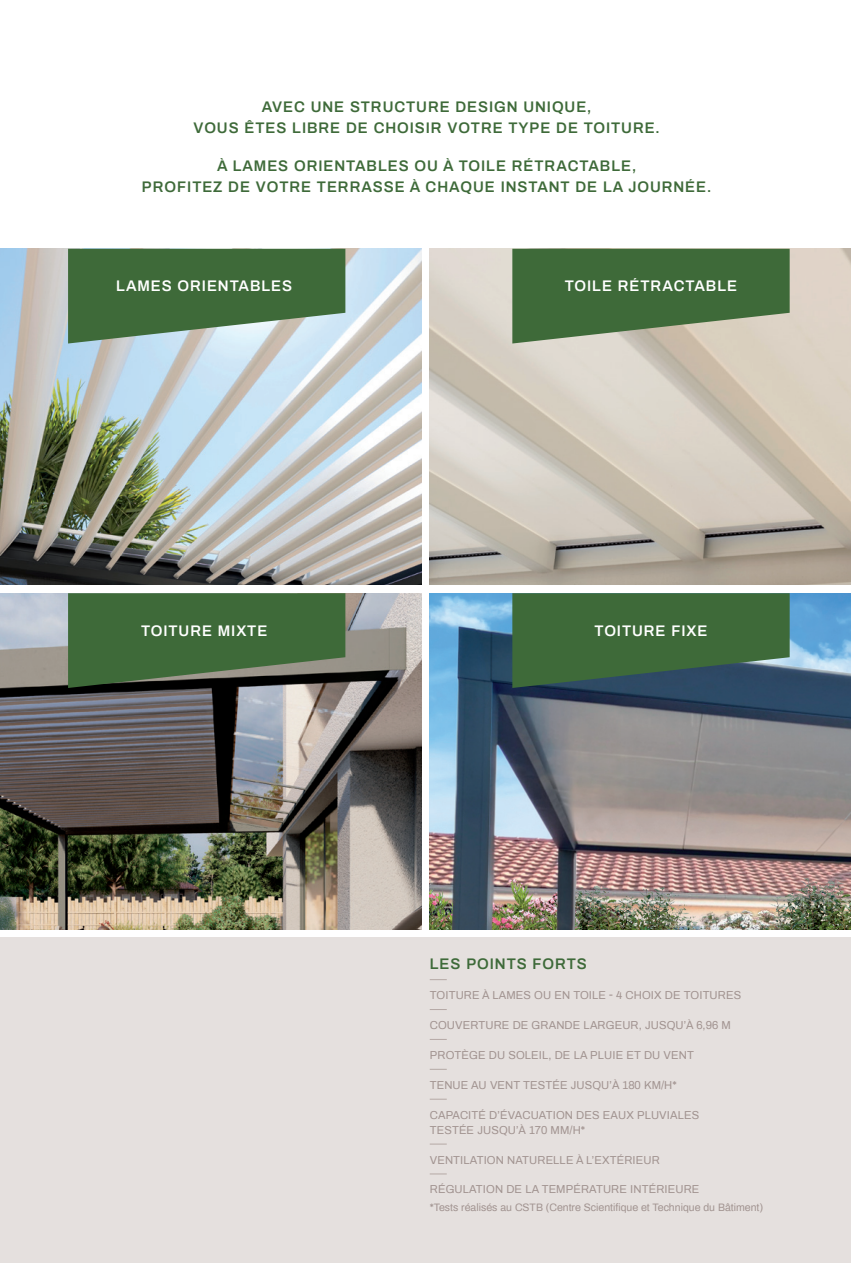
<style>
.page{position:relative;width:851px;height:1263px;background:#fff}
.page>*{position:absolute;margin:0;border:0;box-sizing:border-box;transform-origin:0 0}
.C-Titre_Photo{font:600 15px/21px "Archivo";letter-spacing:.06em;color:#3e6a39;text-align:center}
.A-Titre_1{font:600 15px "Archivo";letter-spacing:.06em;color:#fff}
.D-Listing_3_colonnes{font:11.25px/15px "Archivo";letter-spacing:.01em;color:#a19390}
.F-Petit_texte_C7{font:10.5px "Archivo";color:#a19390}
</style>
<div class="page">
<div style="left:0;top:938px;width:850px;height:325px;background:#e5e0de"></div>
<img style="left:429px;top:249px;width:421px;height:336px">
<img style="left:429px;top:593px;width:421px;height:336px">
<img style="left:0;top:249px;width:421px;height:336px">
<img style="left:0;top:593px;width:421px;height:336px">
<svg style="left:68px;top:249px;width:277px;height:94px"></svg>
<svg style="left:68px;top:593px;width:277px;height:95px"></svg>
<svg style="left:512px;top:249px;width:277px;height:94px"></svg>
<svg style="left:512px;top:593px;width:277px;height:95px"></svg>
<svg style="left:429px;top:979px;width:17px;height:1px"></svg>
<svg style="left:429px;top:1009px;width:17px;height:1px"></svg>
<svg style="left:429px;top:1039px;width:17px;height:1px"></svg>
<svg style="left:429px;top:1069px;width:17px;height:1px"></svg>
<svg style="left:430px;top:1099px;width:16px;height:1px"></svg>
<svg style="left:430px;top:1144px;width:16px;height:1px"></svg>
<svg style="left:430px;top:1173px;width:16px;height:1px"></svg>
<p class="C-Titre_Photo" style="left:193px;top:96px;width:467px">AVEC UNE STRUCTURE DESIGN UNIQUE,<br>VOUS ÊTES LIBRE DE CHOISIR VOTRE TYPE DE TOITURE.</p>
<p class="C-Titre_Photo" style="left:142px;top:155px;width:570px">À LAMES ORIENTABLES OU À TOILE RÉTRACTABLE,<br>PROFITEZ DE VOTRE TERRASSE À CHAQUE INSTANT DE LA JOURNÉE.</p>
<p class="A-Titre_1" style="left:116px;top:275px;width:177px">LAMES ORIENTABLES</p>
<p class="A-Titre_1" style="left:141px;top:619px;width:128px">TOITURE MIXTE</p>
<p class="A-Titre_1" style="left:564px;top:275px;width:174px">TOILE RÉTRACTABLE</p>
<p class="A-Titre_1" style="left:594px;top:619px;width:114px">TOITURE FIXE</p>
<p class="C-Titre_Photo" style="left:430px;top:953px;width:159px">LES POINTS FORTS</p>
<p class="D-Listing_3_colonnes" style="left:430px;top:987px;width:313px">TOITURE À LAMES OU EN TOILE - 4 CHOIX DE TOITURES</p>
<p class="D-Listing_3_colonnes" style="left:430px;top:1017px;width:302px">COUVERTURE DE GRANDE LARGEUR, JUSQU’À 6,96 M</p>
<p class="D-Listing_3_colonnes" style="left:430px;top:1047px;width:265px">PROTÈGE DU SOLEIL, DE LA PLUIE ET DU VENT</p>
<p class="D-Listing_3_colonnes" style="left:430px;top:1077px;width:248px">TENUE AU VENT TESTÉE JUSQU’À 180 KM/H*</p>
<p class="D-Listing_3_colonnes" style="left:430px;top:1106px;width:271px">CAPACITÉ D’ÉVACUATION DES EAUX PLUVIALES<br>TESTÉE JUSQU’À 170 MM/H*</p>
<p class="D-Listing_3_colonnes" style="left:430px;top:1151px;width:231px">VENTILATION NATURELLE À L’EXTÉRIEUR</p>
<p class="D-Listing_3_colonnes" style="left:430px;top:1181px;width:271px">RÉGULATION DE LA TEMPÉRATURE INTÉRIEURE</p>
<p class="F-Petit_texte_C7" style="left:429px;top:1200px;width:335px">*Tests réalisés au CSTB (Centre Scientifique et Technique du Bâtiment)</p>
</div>
